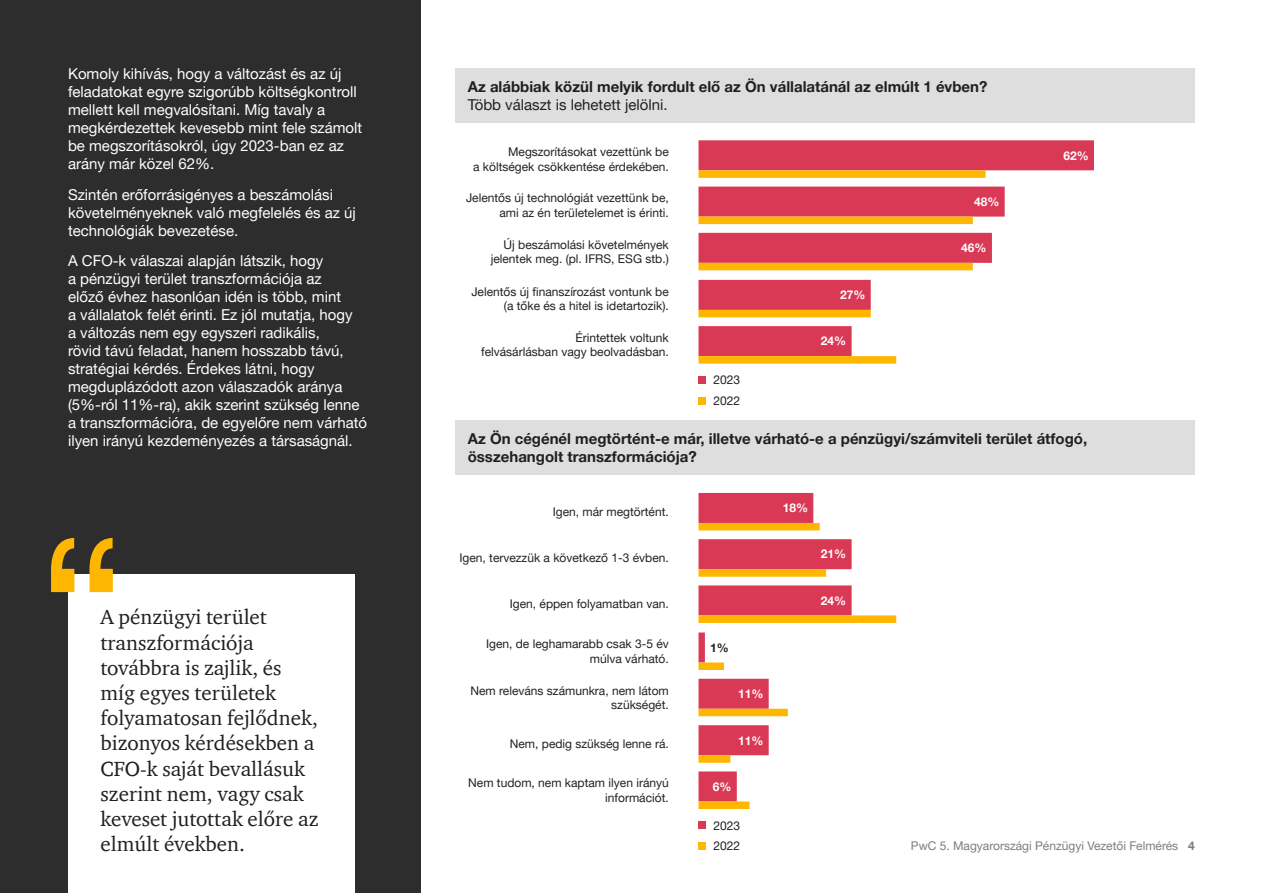
<style>
.page{position:relative;width:1263px;height:893px;background:#fff}
.page>*{position:absolute;margin:0;border:0;box-sizing:border-box;transform-origin:0 0}
.Graph_Labels_RIght_A{font:210px "Helvetica Neue LT Pro";color:#ffb600}
.Graph_Labels_RIght_A-2{font:21px/25.2px "ITC Charter Com";color:#231f20}
.Graph_Labels_RIght_A-3{font:15px/18px "Helvetica Neue LT Pro";color:#fff}
.Graph_Labels_RIght_A-4{font:700 15px/18px "Helvetica Neue LT Pro";color:#231f20}
.Graph_Labels_RIght_A-5{font:15px "Helvetica Neue LT Pro";color:#231f20}
.Graph_Labels_RIght_A-6{font:12px/14.4px "Helvetica Neue LT Pro";color:#231f20;text-align:right}
.t1{font:12px "Helvetica Neue LT Pro";color:#7d7d7d}
.Graph_Labels_RIght_A-7{font:700 12px "Helvetica Neue LT Pro";color:#fff}
.Graph_Labels_RIght_A-8{font:700 12px "Helvetica Neue LT Pro";color:#231f20}
.s1{font-weight:700}
</style>
<div class="page">
<div style="left:0;top:0;width:421px;height:893px;background:#2d2d2d"></div>
<div style="left:698px;top:140px;width:396px;height:30px;background:#d93954"></div>
<div style="left:698px;top:326px;width:154px;height:30px;background:#d93954"></div>
<div style="left:698px;top:280px;width:173px;height:30px;background:#d93954"></div>
<div style="left:698px;top:233px;width:294px;height:30px;background:#d93954"></div>
<div style="left:698px;top:187px;width:307px;height:30px;background:#d93954"></div>
<div style="left:455px;top:68px;width:740px;height:54px;background:#dedede"></div>
<div style="left:698px;top:170px;width:287px;height:8px;background:#ffb600"></div>
<div style="left:698px;top:217px;width:275px;height:7px;background:#ffb600"></div>
<div style="left:698px;top:263px;width:275px;height:7px;background:#ffb600"></div>
<div style="left:698px;top:356px;width:198px;height:8px;background:#ffb600"></div>
<div style="left:698px;top:310px;width:173px;height:7px;background:#ffb600"></div>
<div style="left:698px;top:376px;width:8px;height:8px;background:#d93954"></div>
<div style="left:698px;top:397px;width:8px;height:8px;background:#ffb600"></div>
<div style="left:698px;top:493px;width:115px;height:30px;background:#d93954"></div>
<div style="left:698px;top:679px;width:71px;height:30px;background:#d93954"></div>
<div style="left:698px;top:771px;width:39px;height:30px;background:#d93954"></div>
<div style="left:698px;top:632px;width:7px;height:30px;background:#d93954"></div>
<div style="left:698px;top:725px;width:71px;height:30px;background:#d93954"></div>
<div style="left:698px;top:585px;width:154px;height:30px;background:#d93954"></div>
<div style="left:698px;top:539px;width:154px;height:30px;background:#d93954"></div>
<div style="left:455px;top:421px;width:740px;height:54px;background:#dedede"></div>
<div style="left:698px;top:523px;width:122px;height:7px;background:#ffb600"></div>
<div style="left:698px;top:569px;width:128px;height:8px;background:#ffb600"></div>
<div style="left:698px;top:615px;width:198px;height:8px;background:#ffb600"></div>
<div style="left:698px;top:709px;width:90px;height:7px;background:#ffb600"></div>
<div style="left:698px;top:801px;width:51px;height:8px;background:#ffb600"></div>
<div style="left:698px;top:662px;width:26px;height:8px;background:#ffb600"></div>
<div style="left:698px;top:755px;width:32px;height:8px;background:#ffb600"></div>
<div style="left:698px;top:821px;width:8px;height:8px;background:#d93954"></div>
<div style="left:698px;top:842px;width:8px;height:8px;background:#ffb600"></div>
<div style="left:69px;top:574px;width:286px;height:319px;background:#fff"></div>
<p class="Graph_Labels_RIght_A-3" style="left:68px;top:64px;width:296px">Komoly kihívás, hogy a változást és az új feladatokat egyre szigorúbb költségkontroll mellett kell megvalósítani. Míg tavaly a megkérdezettek kevesebb mint fele számolt be megszorításokról, úgy 2023-ban ez az arány már közel 62%.</p>
<p class="Graph_Labels_RIght_A-3" style="left:68px;top:185px;width:289px">Szintén erőforrásigényes a beszámolási követelményeknek való megfelelés és az új technológiák bevezetése.</p>
<p class="Graph_Labels_RIght_A-3" style="left:68px;top:252px;width:301px">A CFO-k válaszai alapján látszik, hogy<br>a pénzügyi terület transzformációja az<br>előző évhez hasonlóan idén is több, mint<br>a vállalatok felét érinti. Ez jól mutatja, hogy<br>a változás nem egy egyszeri radikális,<br>rövid távú feladat, hanem hosszabb távú, stratégiai kérdés. Érdekes látni, hogy megduplázódott azon válaszadók aránya (5%-ról 11%-ra), akik szerint szükség lenne a transzformációra, de egyelőre nem várható ilyen irányú kezdeményezés a társaságnál.</p>
<p class="Graph_Labels_RIght_A" style="left:37px;top:483px;width:91px">“</p>
<p class="Graph_Labels_RIght_A-2" style="left:101px;top:604px;width:219px">A pénzügyi terület transzformációja továbbra is zajlik, és míg egyes területek folyamatosan fejlődnek, bizonyos kérdésekben a<br>CFO-k saját bevallásuk szerint nem, vagy csak keveset jutottak előre az elmúlt években.</p>
<p class="Graph_Labels_RIght_A-4" style="left:468px;top:77px;width:521px">Az alábbiak közül melyik fordult elő az Ön vállalatánál az elmúlt 1 évben?</p>
<p class="Graph_Labels_RIght_A-5" style="left:468px;top:95px;width:201px">Több választ is lehetett jelölni.</p>
<p class="Graph_Labels_RIght_A-6" style="left:473px;top:144px;width:197px">Megszorításokat vezettünk be<br>a költségek csökkentése érdekében.</p>
<p class="Graph_Labels_RIght_A-6" style="left:466px;top:191px;width:204px">Jelentős új technológiát vezettünk be, ami az én területelemet is érinti.</p>
<p class="Graph_Labels_RIght_A-6" style="left:491px;top:237px;width:180px">Új beszámolási követelmények jelentek meg. (pl. IFRS, ESG stb.)</p>
<p class="Graph_Labels_RIght_A-6" style="left:471px;top:284px;width:199px">Jelentős új finanszírozást vontunk be (a tőke és a hitel is idetartozik).</p>
<p class="Graph_Labels_RIght_A-6" style="left:481px;top:330px;width:189px">Érintettek voltunk<br>felvásárlásban vagy beolvadásban.</p>
<p class="Graph_Labels_RIght_A-6" style="left:713px;top:372px;width:28px">2023</p>
<p class="Graph_Labels_RIght_A-6" style="left:713px;top:393px;width:28px">2022</p>
<p class="Graph_Labels_RIght_A-7" style="left:840px;top:287px;width:27px">27%</p>
<p class="Graph_Labels_RIght_A-7" style="left:821px;top:334px;width:27px">24%</p>
<p class="Graph_Labels_RIght_A-7" style="left:974px;top:194px;width:27px">48%</p>
<p class="Graph_Labels_RIght_A-7" style="left:961px;top:240px;width:27px">46%</p>
<p class="Graph_Labels_RIght_A-7" style="left:1063px;top:148px;width:27px">62%</p>
<p class="Graph_Labels_RIght_A-4" style="left:468px;top:429px;width:621px">Az Ön cégénél megtörtént-e már, illetve várható-e a pénzügyi/számviteli terület átfogó, összehangolt transzformációja?</p>
<p class="Graph_Labels_RIght_A-6" style="left:553px;top:504px;width:118px">Igen, már megtörtént.</p>
<p class="Graph_Labels_RIght_A-7" style="left:783px;top:501px;width:27px">18%</p>
<p class="Graph_Labels_RIght_A-6" style="left:459px;top:550px;width:211px">Igen, tervezzük a következő 1-3 évben.</p>
<p class="Graph_Labels_RIght_A-6" style="left:510px;top:597px;width:160px">Igen, éppen folyamatban van.</p>
<p class="Graph_Labels_RIght_A-7" style="left:821px;top:547px;width:27px">21%</p>
<p class="Graph_Labels_RIght_A-7" style="left:821px;top:593px;width:27px">24%</p>
<p class="Graph_Labels_RIght_A-6" style="left:486px;top:637px;width:184px">Igen, de leghamarabb csak 3-5 év múlva várható.</p>
<p class="Graph_Labels_RIght_A-8" style="left:710px;top:640px;width:20px">1%</p>
<p class="Graph_Labels_RIght_A-6" style="left:470px;top:683px;width:200px">Nem releváns számunkra, nem látom szükségét.</p>
<p class="Graph_Labels_RIght_A-7" style="left:738px;top:686px;width:27px">11%</p>
<p class="Graph_Labels_RIght_A-6" style="left:510px;top:736px;width:160px">Nem, pedig szükség lenne rá.</p>
<p class="Graph_Labels_RIght_A-7" style="left:738px;top:733px;width:27px">11%</p>
<p class="Graph_Labels_RIght_A-6" style="left:468px;top:776px;width:202px">Nem tudom, nem kaptam ilyen irányú információt.</p>
<p class="Graph_Labels_RIght_A-7" style="left:713px;top:779px;width:20px">6%</p>
<p class="Graph_Labels_RIght_A-6" style="left:713px;top:818px;width:28px">2023</p>
<p class="Graph_Labels_RIght_A-6" style="left:713px;top:839px;width:28px">2022</p>
<p class="t1" style="left:911px;top:839px;width:285px">PwC 5. Magyarországi Pénzügyi Vezetői Felmérés <span class="s1">4</span></p>
</div>
